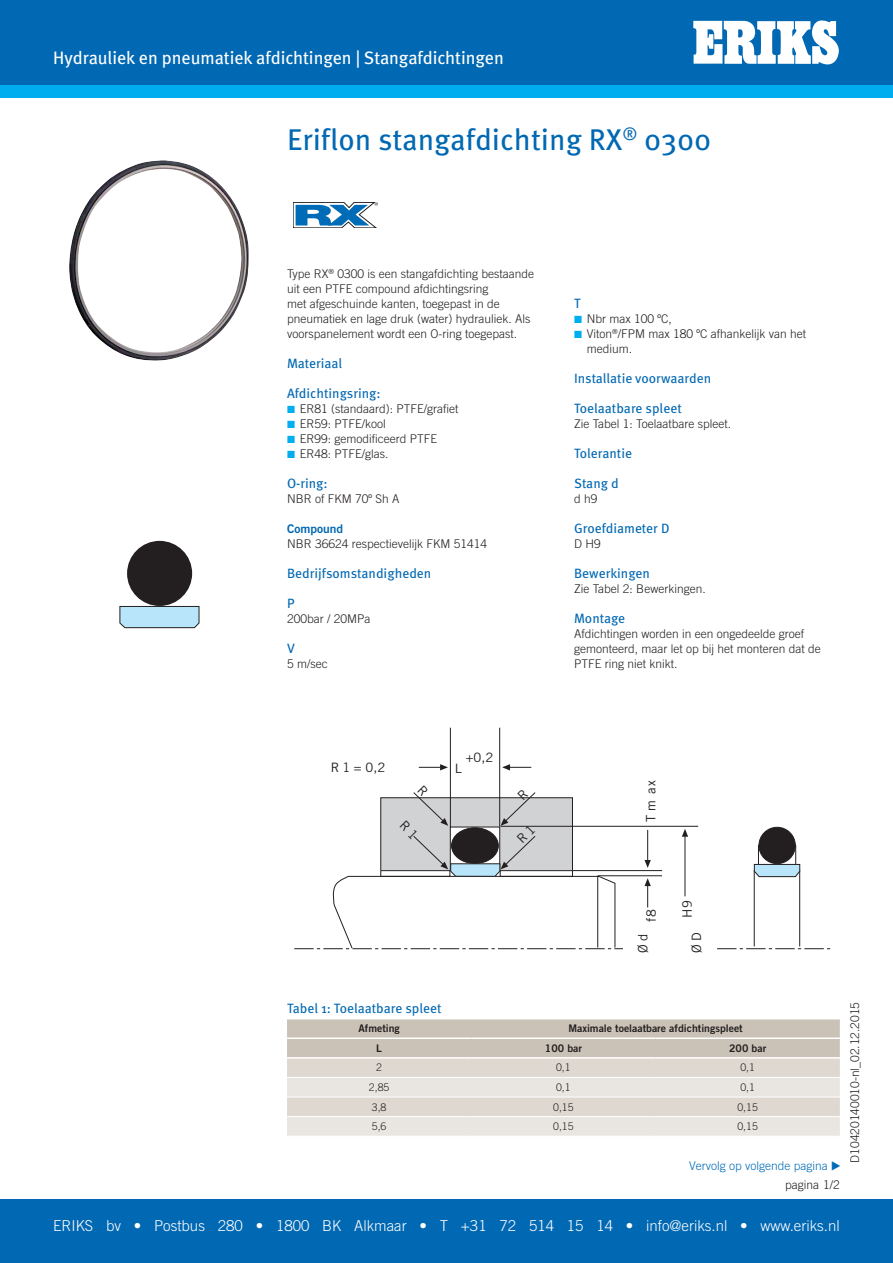
<style>
.page{position:relative;width:893px;height:1263px;background:#fff}
.page>*{position:absolute;margin:0;border:0;box-sizing:border-box;transform-origin:0 0}
.kop{font:30px "Meta OT";color:#0168b3}
.Groep{font:18px "Meta";color:#fff}
.Voetregel{font:300 15px "Trade Gothic LT Std";color:#fff}
.datasheet_tussenkop{font:13.5px "Meta OT";color:#0168b3}
.t1{font:12.9px "Trade Gothic LT Std";color:#231f20}
.plattekst{font:300 12px/15px "Trade Gothic LT Std";color:#231f20}
.Parameters{font:300 12px/15px "Trade Gothic LT Std";color:#231f20}
.Table_cont_R{font:300 12px "Trade Gothic LT Std";color:#006cb7}
.Pagina_label{font:300 12px "Trade Gothic LT Std";color:#231f20}
.tussenkop{font:12px "Trade Gothic LT Std Bd 2";color:#0168b3}
.Tabel_kop{font:10.5px "Trade Gothic LT Std Bd 2";color:#231f20}
.Tabel_tekst{font:300 10.5px "Trade Gothic LT Std";color:#231f20}
.s1{color:#00aeef}
</style>
<div class="page">
<div style="left:0;top:0;width:893px;height:85px;background:#0168b3"></div>
<div style="left:0;top:85px;width:893px;height:13px;background:#00aeef"></div>
<svg style="left:693px;top:21px;width:145px;height:44px"></svg>
<div style="left:0;top:1199px;width:893px;height:64px;background:#0168b3"></div>
<svg style="left:287px;top:1019px;width:553px;height:117px;background:#dcd6ce"></svg>
<hr style="left:287px;top:1037px;width:184px;height:2px;background:#fff">
<hr style="left:471px;top:1037px;width:185px;height:2px;background:#fff">
<hr style="left:656px;top:1037px;width:184px;height:2px;background:#fff">
<hr style="left:287px;top:1057px;width:184px;height:1px;background:#fff">
<hr style="left:471px;top:1057px;width:185px;height:1px;background:#fff">
<hr style="left:656px;top:1057px;width:184px;height:1px;background:#fff">
<hr style="left:287px;top:1077px;width:184px;height:1px;background:#fff">
<hr style="left:471px;top:1077px;width:185px;height:1px;background:#fff">
<hr style="left:656px;top:1077px;width:184px;height:1px;background:#fff">
<hr style="left:287px;top:1097px;width:184px;height:1px;background:#fff">
<hr style="left:471px;top:1097px;width:185px;height:1px;background:#fff">
<hr style="left:656px;top:1097px;width:184px;height:1px;background:#fff">
<hr style="left:287px;top:1116px;width:184px;height:1px;background:#fff">
<hr style="left:471px;top:1116px;width:185px;height:1px;background:#fff">
<hr style="left:656px;top:1116px;width:184px;height:1px;background:#fff">
<img style="left:69px;top:160px;width:180px;height:201px">
<div style="left:128px;top:542px;width:63px;height:63px;background:#231f20;border-radius:50%"></div>
<div style="left:127px;top:541px;width:65px;height:65px;border:2px solid #231f20;border-radius:50%"></div>
<svg style="left:119px;top:606px;width:81px;height:22px;background:#abd1e4"></svg>
<svg style="left:293px;top:202px;width:85px;height:26px"></svg>
<hr style="left:499px;top:728px;width:1px;height:98px;background:#231f20">
<hr style="left:450px;top:728px;width:1px;height:99px;background:#231f20">
<svg style="left:419px;top:764px;width:29px;height:6px"></svg>
<svg style="left:502px;top:764px;width:29px;height:6px"></svg>
<svg style="left:717px;top:948px;width:114px;height:1px"></svg>
<div style="left:759px;top:827px;width:36px;height:37px;background:#231f20;border-radius:50%"></div>
<div style="left:759px;top:827px;width:37px;height:37px;border:1px solid #231f20;border-radius:50%"></div>
<hr style="left:754px;top:870px;width:1px;height:76px;background:#231f20">
<hr style="left:799px;top:870px;width:1px;height:76px;background:#231f20">
<svg style="left:753px;top:845px;width:47px;height:32px"></svg>
<svg style="left:294px;top:785px;width:405px;height:164px"></svg>
<p class="Groep" style="left:53px;top:47px;width:452px">Hydrauliek en pneumatiek afdichtingen | Stangafdichtingen</p>
<p class="kop" style="left:287px;top:121px;width:426px">Eriflon stangafdichting RX<sup>®</sup> 0300</p>
<p class="plattekst" style="left:287px;top:266px;width:249px">Type RX<sup>®</sup> 0300 is een stangafdichting bestaande uit een PTFE compound afdichtingsring<br>met afgeschuinde kanten, toegepast in de pneumatiek en lage druk (water) hydrauliek. Als voorspanelement wordt een O-ring toegepast.</p>
<p class="datasheet_tussenkop" style="left:287px;top:355px;width:57px">Materiaal</p>
<p class="datasheet_tussenkop" style="left:287px;top:385px;width:95px">Afdichtingsring:</p>
<p class="Parameters" style="left:287px;top:401px;width:173px"><span class="s1">◾</span> ER81 (standaard): PTFE/grafiet</p>
<p class="Parameters" style="left:287px;top:416px;width:100px"><span class="s1">◾</span> ER59: PTFE/kool</p>
<p class="Parameters" style="left:287px;top:431px;width:152px"><span class="s1">◾</span> ER99: gemodificeerd PTFE</p>
<p class="Parameters" style="left:287px;top:446px;width:103px"><span class="s1">◾</span> ER48: PTFE/glas.</p>
<p class="datasheet_tussenkop" style="left:287px;top:475px;width:42px">O-ring:</p>
<p class="plattekst" style="left:287px;top:491px;width:114px">NBR of FKM 70º Sh A</p>
<p class="tussenkop" style="left:287px;top:521px;width:58px">Compound</p>
<p class="plattekst" style="left:287px;top:536px;width:202px">NBR 36624 respectievelijk FKM 51414</p>
<p class="datasheet_tussenkop" style="left:287px;top:565px;width:146px">Bedrijfsomstandigheden</p>
<p class="datasheet_tussenkop" style="left:287px;top:595px;width:9px">P</p>
<p class="plattekst" style="left:287px;top:611px;width:85px">200bar / 20MPa</p>
<p class="datasheet_tussenkop" style="left:287px;top:640px;width:9px">V</p>
<p class="plattekst" style="left:287px;top:656px;width:42px">5 m/sec</p>
<p class="datasheet_tussenkop" style="left:574px;top:295px;width:8px">T</p>
<p class="Parameters" style="left:574px;top:311px;width:99px"><span class="s1">◾</span> Nbr max 100 ºC,</p>
<p class="Parameters" style="left:587px;top:326px;width:221px;text-indent:-13px"><span class="s1">◾</span> Viton<sup>®</sup>/FPM max 180 ºC afhankelijk van het medium.</p>
<p class="datasheet_tussenkop" style="left:574px;top:370px;width:139px">Installatie voorwaarden</p>
<p class="datasheet_tussenkop" style="left:574px;top:400px;width:109px">Toelaatbare spleet</p>
<p class="plattekst" style="left:574px;top:416px;width:159px">Zie Tabel 1: Toelaatbare spleet.</p>
<p class="datasheet_tussenkop" style="left:574px;top:445px;width:60px">Tolerantie</p>
<p class="datasheet_tussenkop" style="left:574px;top:475px;width:46px">Stang d</p>
<p class="plattekst" style="left:574px;top:491px;width:25px">d h9</p>
<p class="datasheet_tussenkop" style="left:574px;top:520px;width:97px">Groefdiameter D</p>
<p class="plattekst" style="left:574px;top:536px;width:28px">D H9</p>
<p class="datasheet_tussenkop" style="left:574px;top:565px;width:77px">Bewerkingen</p>
<p class="plattekst" style="left:574px;top:581px;width:133px">Zie Tabel 2: Bewerkingen.</p>
<p class="datasheet_tussenkop" style="left:574px;top:610px;width:53px">Montage</p>
<p class="plattekst" style="left:574px;top:626px;width:248px">Afdichtingen worden in een ongedeelde groef gemonteerd, maar let op bij het monteren dat de<br>PTFE ring niet knikt.</p>
<p class="t1" style="left:331px;top:759px;width:56px">R 1 = 0,2</p>
<p class="t1" style="left:466px;top:750px;width:29px">+0,2</p>
<p class="t1" style="left:455px;top:760px;width:9px">L</p>
<p class="t1" style="left:643px;top:822px;width:44px;rotate:-90deg">T m ax</p>
<p class="t1" style="left:643px;top:922px;width:14px;rotate:-90deg">f8</p>
<p class="t1" style="left:680px;top:918px;width:19px;rotate:-90deg">H9</p>
<p class="t1" style="left:635px;top:953px;width:21px;rotate:-90deg">Ø d</p>
<p class="t1" style="left:689px;top:953px;width:23px;rotate:-90deg">Ø D</p>
<p class="datasheet_tussenkop" style="left:287px;top:1000px;width:156px">Tabel 1: Toelaatbare spleet</p>
<p class="Tabel_kop" style="left:358px;top:1022px;width:43px">Afmeting</p>
<p class="Tabel_kop" style="left:568px;top:1022px;width:176px">Maximale toelaatbare afdichtingspleet</p>
<p class="Tabel_kop" style="left:376px;top:1041px;width:7px">L</p>
<p class="Tabel_kop" style="left:545px;top:1041px;width:39px">100 bar</p>
<p class="Tabel_kop" style="left:729px;top:1041px;width:39px">200 bar</p>
<p class="Tabel_tekst" style="left:376px;top:1061px;width:7px">2</p>
<p class="Tabel_tekst" style="left:556px;top:1061px;width:16px">0,1</p>
<p class="Tabel_tekst" style="left:740px;top:1061px;width:16px">0,1</p>
<p class="Tabel_tekst" style="left:369px;top:1081px;width:22px">2,85</p>
<p class="Tabel_tekst" style="left:556px;top:1081px;width:16px">0,1</p>
<p class="Tabel_tekst" style="left:740px;top:1081px;width:16px">0,1</p>
<p class="Tabel_tekst" style="left:372px;top:1100px;width:16px">3,8</p>
<p class="Tabel_tekst" style="left:553px;top:1100px;width:22px">0,15</p>
<p class="Tabel_tekst" style="left:737px;top:1100px;width:22px">0,15</p>
<p class="Tabel_tekst" style="left:372px;top:1120px;width:16px">5,6</p>
<p class="Tabel_tekst" style="left:553px;top:1120px;width:22px">0,15</p>
<p class="Tabel_tekst" style="left:737px;top:1120px;width:22px">0,15</p>
<p class="Table_cont_R" style="left:689px;top:1158px;width:153px">Vervolg op volgende pagina ▶</p>
<p class="Pagina_label" style="left:785px;top:1177px;width:56px">pagina 1/2</p>
<p class="plattekst" style="left:847px;top:1163px;width:162px;rotate:-90deg">D10420140010-nl_02.12.2015</p>
<p class="Voetregel" style="left:53px;top:1217px;width:788px">ERIKS bv • Postbus 280 • 1800 BK Alkmaar • T +31 72 514 15 14 • info@eriks.nl • www.eriks.nl</p>
</div>
